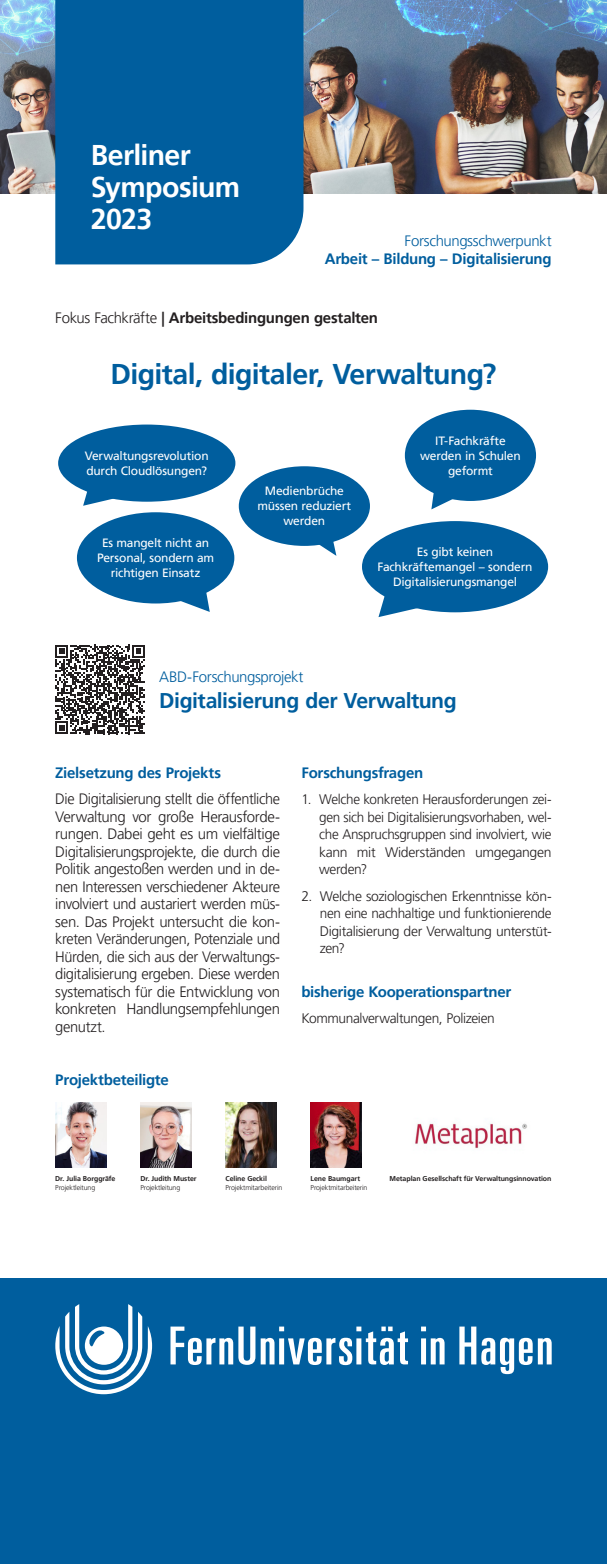
<style>
.page{position:relative;width:607px;height:1564px;background:#fff}
.page>*{position:absolute;margin:0;border:0;box-sizing:border-box;transform-origin:0 0}
.t1{font:700 28.5px "Frutiger LT Pro";letter-spacing:-.025em;color:#005e9e}
.t2{font:700 28.5px/32px "Frutiger LT Pro";letter-spacing:-.02em;color:#fff}
.t3{font:700 21.25px "Frutiger LT Pro";letter-spacing:-.02em;color:#005e9e}
.t4{font:300 15px/17.5px "Frutiger LT Pro";letter-spacing:-.03em;color:#231f20;text-align:justify}
.t5{font:700 15px "Frutiger LT Pro";letter-spacing:-.015em;color:#005e9e}
.t6{font:700 15px "Frutiger LT Pro";letter-spacing:-.015em;color:#231f20}
.t7{font:300 15px "Frutiger LT Pro";letter-spacing:-.025em;color:#005e9e}
.t8{font:300 13.75px/17.5px "Frutiger LT Pro";letter-spacing:-.025em;color:#231f20;text-align:justify}
.t9{font:12px/15px "Frutiger LT Pro";letter-spacing:-.02em;color:#fff;text-align:center}
.t10{font:700 7px "Frutiger LT Pro";letter-spacing:-.01em;color:#231f20}
.t11{font:300 7px "Frutiger LT Pro";letter-spacing:-.015em;color:#231f20}
.s1{font-weight:300}
.s2{font-family:"Frutiger LT Com"}
</style>
<div class="page">
<div style="left:0;top:1278px;width:607px;height:285px;background:#005e9e"></div>
<svg style="left:170px;top:1326px;width:381px;height:48px"></svg>
<svg style="left:55px;top:1304px;width:97px;height:90px"></svg>
<img style="left:303px;top:0;width:304px;height:193px">
<img style="left:0;top:0;width:55px;height:193px">
<div style="left:55px;top:0;width:248px;height:264px;background:#005e9e"></div>
<svg style="left:55px;top:644px;width:90px;height:90px"></svg>
<div style="left:58px;top:424px;width:177px;height:77px;background:#005e9e;border-radius:50%"></div>
<svg style="left:83px;top:490px;width:46px;height:16px"></svg>
<div style="left:362px;top:521px;width:186px;height:91px;background:#005e9e;border-radius:50%"></div>
<svg style="left:378px;top:592px;width:54px;height:25px"></svg>
<div style="left:239px;top:466px;width:131px;height:80px;background:#005e9e;border-radius:50%"></div>
<svg style="left:306px;top:541px;width:30px;height:15px"></svg>
<div style="left:77px;top:512px;width:157px;height:91px;background:#005e9e;border-radius:50%"></div>
<svg style="left:176px;top:591px;width:34px;height:21px"></svg>
<div style="left:405px;top:410px;width:131px;height:91px;background:#005e9e;border-radius:50%"></div>
<svg style="left:431px;top:492px;width:26px;height:17px"></svg>
<img style="left:55px;top:1102px;width:51px;height:65px">
<img style="left:140px;top:1102px;width:51px;height:65px">
<img style="left:225px;top:1102px;width:51px;height:65px">
<img style="left:310px;top:1102px;width:51px;height:65px">
<img style="left:415px;top:1121px;width:112px;height:28px">
<h1 class="t2" style="left:91px;top:139px;width:151px">Berliner<br>Symposium<br>2023</h1>
<p class="t7" style="left:404px;top:232px;width:148px">Forschungsschwerpunkt</p>
<p class="t5" style="left:325px;top:250px;width:228px">Arbeit – Bildung – Digitalisierung</p>
<p class="t6" style="left:55px;top:309px;width:324px"><span class="s1">Fokus Fachkräfte</span> <span class="s2">|</span> Arbeitsbedingungen gestalten</p>
<h1 class="t1" style="left:110px;top:357px;width:387px">Digital, digitaler, Verwaltung?</h1>
<p class="t9" style="left:85px;top:448px;width:125px;text-align:left">Verwaltungsrevolution durch Cloudlösungen?</p>
<p class="t9" style="left:97px;top:535px;width:119px">Es mangelt nicht an<br>Personal, sondern am richtigen Einsatz</p>
<p class="t9" style="left:257px;top:483px;width:95px">Medienbrüche müssen reduziert werden</p>
<p class="t9" style="left:420px;top:433px;width:102px">IT-Fachkräfte werden in Schulen geformt</p>
<p class="t9" style="left:377px;top:544px;width:156px">Es gibt keinen<br>Fachkräftemangel – sondern<br>Digitalisierungsmangel</p>
<p class="t7" style="left:159px;top:668px;width:146px">ABD-Forschungsprojekt</p>
<h2 class="t3" style="left:159px;top:688px;width:299px">Digitalisierung der Verwaltung</h2>
<p class="t5" style="left:55px;top:764px;width:167px">Zielsetzung des Projekts</p>
<p class="t4" style="left:55px;top:790px;width:226px">Die Digitalisierung stellt die öffentliche Verwaltung vor große Herausforde&shy;rungen. Dabei geht es um vielfältige Digitalisierungsprojekte, die durch die Politik angestoßen werden und in de&shy;nen Interessen verschiedener Akteure involviert und austariert werden müs&shy;sen. Das Projekt untersucht die kon&shy;kreten Veränderungen, Potenziale und Hürden, die sich aus der Verwaltungs&shy;digitalisierung ergeben. Diese werden systematisch für die Entwicklung von konkreten Handlungsempfehlungen genutzt.</p>
<p class="t5" style="left:55px;top:1070px;width:115px">Projektbeteiligte</p>
<p class="t5" style="left:301px;top:764px;width:123px">Forschungsfragen</p>
<p class="t8" style="left:319px;top:791px;width:234px;text-indent:-18px">1. Welche konkreten Herausforderungen zei&shy;gen sich bei Digitalisierungsvorhaben, wel&shy;che Anspruchsgruppen sind involviert, wie kann mit Widerständen umgegangen werden?</p>
<p class="t8" style="left:320px;top:887px;width:233px;text-indent:-18px">2. Welche soziologischen Erkenntnisse kön&shy;nen eine nachhaltige und funktionierende Digitalisierung der Verwaltung unterstüt&shy;zen?</p>
<p class="t5" style="left:301px;top:982px;width:211px">bisherige Kooperationspartner</p>
<p class="t8" style="left:301px;top:1009px;width:195px">Kommunalverwaltungen, Polizeien</p>
<p class="t10" style="left:55px;top:1174px;width:62px">Dr. Julia Borggräfe</p>
<p class="t11" style="left:55px;top:1183px;width:41px">Projektleitung</p>
<p class="t10" style="left:140px;top:1174px;width:58px">Dr. Judith Muster</p>
<p class="t11" style="left:140px;top:1183px;width:41px">Projektleitung</p>
<p class="t10" style="left:225px;top:1174px;width:43px">Celine Geckil</p>
<p class="t11" style="left:225px;top:1183px;width:58px">Projektmitarbeiterin</p>
<p class="t10" style="left:310px;top:1174px;width:51px">Lene Baumgart</p>
<p class="t11" style="left:310px;top:1183px;width:58px">Projektmitarbeiterin</p>
<p class="t10" style="left:389px;top:1174px;width:163px">Metaplan Gesellschaft für Verwaltungsinnovation</p>
</div>
